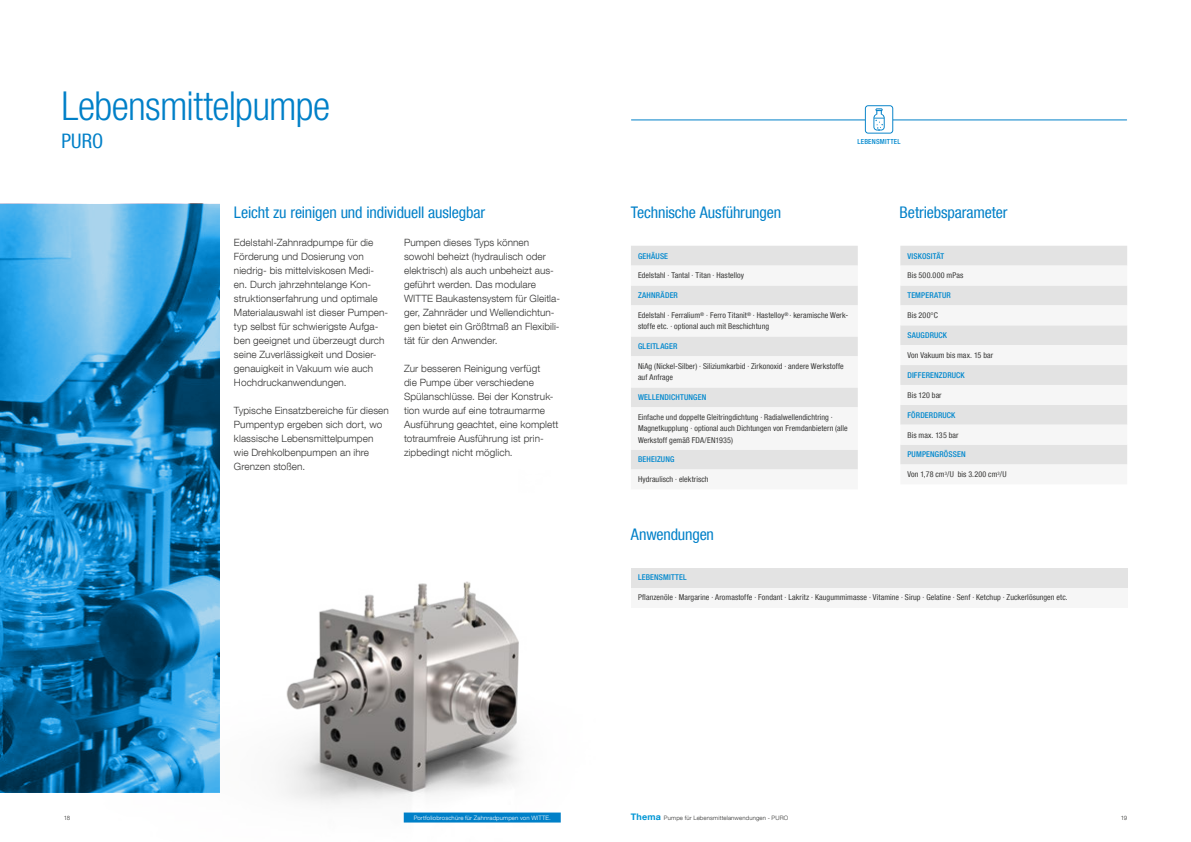
<style>
.page{position:relative;width:1191px;height:842px;background:#fff}
.page>*{position:absolute;margin:0;border:0;box-sizing:border-box;transform-origin:0 0}
.t1{font:300 condensed 40px "Helvetica Neue LT Com";letter-spacing:-.02em;color:#0080c8}
.t2{font:condensed 20px "Helvetica Neue LT Com";color:#0080c8}
.t3{font:condensed 16px "Helvetica Neue LT Com";letter-spacing:-.01em;color:#0080c8}
.t4{font:300 10px/14px "Helvetica Neue LT Com";letter-spacing:.005em;color:#353534}
.t5{font:condensed 8px/11.2px "Helvetica Neue LT Com";letter-spacing:.01em;color:#353534}
.t6{font:500 condensed 8px "Helvetica Neue LT Com";letter-spacing:.02em;color:#0088ce}
.t7{font:500 condensed 7px "Helvetica Neue LT Com";letter-spacing:.025em;color:#0088ce}
.t8{font:300 6px "Helvetica Neue LT Com";letter-spacing:.025em;color:#353534}
.t9{font:300 6px "Helvetica Neue LT Com";letter-spacing:.025em;color:#fff}
.s1{font-weight:700;font-size:9px;color:#0096d5}
</style>
<div class="page">
<div style="left:631px;top:246px;width:226px;height:20px;background:#e3e3e3"></div>
<svg style="left:631px;top:285px;width:226px;height:185px;fill:#f6f6f6"></svg>
<div style="left:631px;top:568px;width:496px;height:19px;background:#e3e3e3"></div>
<div style="left:631px;top:587px;width:496px;height:20px;background:#f6f6f6"></div>
<div style="left:900px;top:246px;width:227px;height:20px;background:#e3e3e3"></div>
<svg style="left:900px;top:285px;width:227px;height:180px;fill:#e3e3e3"></svg>
<hr style="left:631px;top:120px;width:495px;height:1px;background:#0080c8">
<svg style="left:865px;top:105px;width:28px;height:29px"></svg>
<img style="left:0;top:581px;width:561px;height:242px">
<div style="left:404px;top:812px;width:157px;height:10px;background:#0080c8"></div>
<svg style="left:0;top:204px;width:220px;height:588px"></svg>
<h1 class="t1" style="left:61px;top:82px;width:270px">Lebensmittelpumpe</h1>
<h2 class="t2" style="left:61px;top:129px;width:43px">PURO</h2>
<p class="t7" style="left:857px;top:137px;width:45px">LEBENSMITTEL</p>
<h3 class="t3" style="left:631px;top:203px;width:152px">Technische Ausführungen</h3>
<h3 class="t3" style="left:234px;top:203px;width:253px">Leicht zu reinigen und individuell auslegbar</h3>
<h3 class="t3" style="left:899px;top:203px;width:109px">Betriebsparameter</h3>
<p class="t4" style="left:234px;top:235px;width:156px">Edelstahl-Zahnradpumpe für die<br>Förderung und Dosierung von niedrig- bis mittelviskosen Medi&shy;en. Durch jahrzehntelange Kon&shy;struktionserfahrung und optimale<br>Materialauswahl ist dieser Pumpen&shy;typ selbst für schwierigste Aufga&shy;ben geeignet und überzeugt durch seine Zuverlässigkeit und Dosier&shy;genauigkeit in Vakuum wie auch<br>Hochdruckanwendungen.</p>
<p class="t4" style="left:234px;top:403px;width:156px">Typische Einsatzbereiche für diesen<br>Pumpentyp ergeben sich dort, wo klassische Lebensmittelpumpen wie Drehkolbenpumpen an ihre<br>Grenzen stoßen.</p>
<p class="t4" style="left:404px;top:235px;width:157px">Pumpen dieses Typs können sowohl beheizt (hydraulisch oder elektrisch) als auch unbeheizt aus&shy;geführt werden. Das modulare<br>WITTE Baukastensystem für Gleitla&shy;ger, Zahnräder und Wellendichtun&shy;gen bietet ein Größtmaß an Flexibili&shy;tät für den Anwender.</p>
<p class="t4" style="left:404px;top:361px;width:156px">Zur besseren Reinigung verfügt<br>die Pumpe über verschiedene<br>Spülanschlüsse. Bei der Konstruk&shy;tion wurde auf eine totraumarme<br>Ausführung geachtet, eine komplett totraumfreie Ausführung ist prin&shy;zipbedingt nicht möglich.</p>
<p class="t6" style="left:638px;top:251px;width:32px">GEHÄUSE</p>
<p class="t5" style="left:638px;top:270px;width:107px">Edelstahl · Tantal · Titan · Hastelloy</p>
<p class="t6" style="left:638px;top:291px;width:41px">ZAHNRÄDER</p>
<p class="t5" style="left:638px;top:310px;width:212px">Edelstahl · Ferralium<sup>®</sup> · Ferro Titanit<sup>®</sup> · Hastelloy<sup>®</sup> · keramische Werk&shy;stoffe etc. · optional auch mit Beschichtung</p>
<p class="t6" style="left:638px;top:342px;width:41px">GLEITLAGER</p>
<p class="t5" style="left:638px;top:361px;width:207px">NiAg (Nickel-Silber) · Siliziumkarbid · Zirkonoxid · andere Werkstoffe auf Anfrage</p>
<p class="t6" style="left:638px;top:393px;width:70px">WELLENDICHTUNGEN</p>
<p class="t5" style="left:638px;top:412px;width:211px">Einfache und doppelte Gleitringdichtung · Radialwellendichtring ·<br>Magnetkupplung · optional auch Dichtungen von Fremdanbietern (alle<br>Werkstoff gemäß FDA/EN1935)</p>
<p class="t6" style="left:638px;top:455px;width:38px">BEHEIZUNG</p>
<p class="t5" style="left:638px;top:474px;width:72px">Hydraulisch · elektrisch</p>
<h3 class="t3" style="left:631px;top:525px;width:85px">Anwendungen</h3>
<p class="t6" style="left:907px;top:251px;width:38px">VISKOSITÄT</p>
<p class="t5" style="left:907px;top:270px;width:57px">Bis 500.000 mPas</p>
<p class="t6" style="left:907px;top:291px;width:45px">TEMPERATUR</p>
<p class="t5" style="left:907px;top:310px;width:32px">Bis 200°C</p>
<p class="t6" style="left:907px;top:330px;width:41px">SAUGDRUCK</p>
<p class="t5" style="left:907px;top:349px;width:87px">Von Vakuum bis max. 15 bar</p>
<p class="t6" style="left:907px;top:370px;width:59px">DIFFERENZDRUCK</p>
<p class="t5" style="left:907px;top:389px;width:36px">Bis 120 bar</p>
<p class="t6" style="left:907px;top:410px;width:50px">FÖRDERDRUCK</p>
<p class="t5" style="left:907px;top:429px;width:53px">Bis max. 135 bar</p>
<p class="t6" style="left:907px;top:450px;width:60px">PUMPENGRÖSSEN</p>
<p class="t5" style="left:907px;top:469px;width:101px">Von 1,78 cm<sup>3</sup>/U bis 3. 200 cm<sup>3</sup>/U</p>
<p class="t6" style="left:638px;top:573px;width:50px">LEBENSMITTEL</p>
<p class="t5" style="left:638px;top:592px;width:431px">Pflanzenöle · Margarine · Aromastoffe · Fondant · Lakritz · Kaugummimasse · Vitamine · Sirup · Gelatine · Senf · Ketchup · Zuckerlösungen etc.</p>
<p class="t8" style="left:64px;top:814px;width:8px">18</p>
<p class="t9" style="left:414px;top:814px;width:139px">Portfoliobroschüre für Zahnradpumpen von WITTE.</p>
<p class="t8" style="left:631px;top:814px;width:159px"><span class="s1">Thema</span> Pumpe für Lebensmittelanwendungen - PURO</p>
<p class="t8" style="left:1120px;top:814px;width:8px">19</p>
</div>
